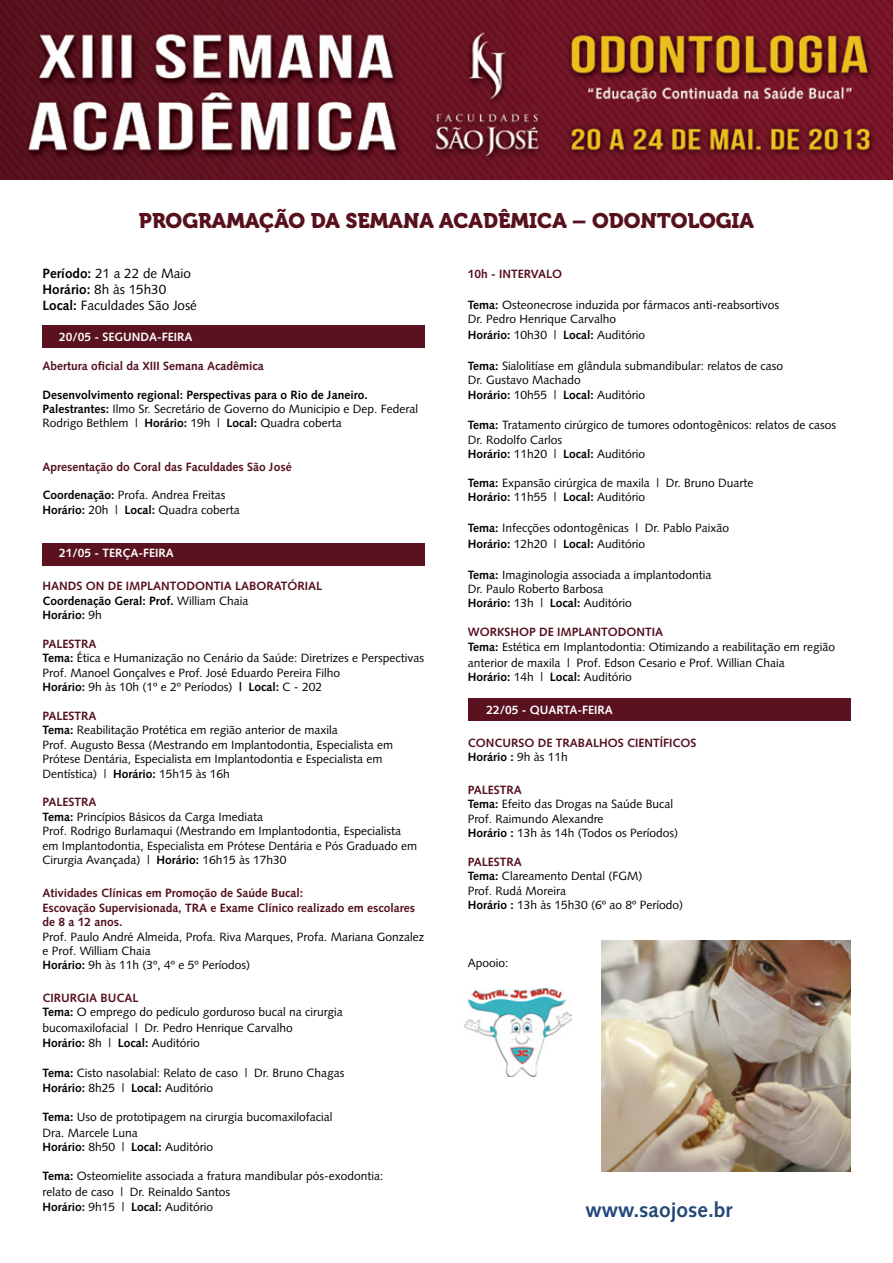
<style>
.page{position:relative;width:893px;height:1263px;background:#fff}
.page>*{position:absolute;margin:0;border:0;box-sizing:border-box;transform-origin:0 0}
.t1{font:21px "Museo 900";color:#57111d}
.t2{font:700 21px "Syntax LT Std";color:#224879}
.t3{font:13.5px/16.2px "Syntax LT Std";color:#000}
.t4{font:12px/14.4px "Syntax LT Std";color:#000}
.t5{font:700 12px/14.4px "Syntax LT Std";color:#530f1b}
.t6{font:700 12px/14.4px "Syntax LT Std";color:#000}
.t7{font:700 12px "Syntax LT Std";color:#fff}
.s1{font-weight:700}
.s2{font-weight:400}
.s3{color:#000}
.s4{font-weight:400;color:#000}
.s5{font-weight:700;color:#530f1b}
</style>
<div class="page">
<div style="left:43px;top:325px;width:382px;height:23px;background:#5a1220"></div>
<div style="left:43px;top:543px;width:382px;height:23px;background:#5a1220"></div>
<div style="left:468px;top:698px;width:382px;height:23px;background:#5a1220"></div>
<img style="left:1px;top:1px;width:891px;height:179px">
<img style="left:602px;top:941px;width:248px;height:230px">
<img style="left:464px;top:989px;width:108px;height:87px">
<h1 class="t1" style="left:139px;top:209px;width:617px">PROGRAMAÇÃO DA SEMANA ACADÊMICA – ODONTOLOGIA</h1>
<p class="t3" style="left:43px;top:265px;width:156px"><span class="s1">Período:</span> 21 a 22 de Maio<br><span class="s1">Horário:</span> 8h às 15h30<br><span class="s1">Local:</span> Faculdades São José</p>
<p class="t7" style="left:59px;top:330px;width:135px">20/05 - SEGUNDA-FEIRA</p>
<p class="t5" style="left:43px;top:359px;width:223px">Abertura oficial da XIII Semana Acadêmica</p>
<p class="t6" style="left:43px;top:387px;width:377px">Desenvolvimento regional: Perspectivas para o Rio de Janeiro.<br>Palestrantes: <span class="s2">Ilmo Sr. Secretário de Governo do Municipio e Dep. Federal<br>Rodrigo Bethlem |</span> Horário: <span class="s2">19h |</span> Local: <span class="s2">Quadra coberta</span></p>
<p class="t5" style="left:43px;top:459px;width:251px">Apresentação do Coral das Faculdades São José</p>
<p class="t4" style="left:43px;top:488px;width:199px"><span class="s1">Coordenação:</span> Profa. Andrea Freitas<br><span class="s1">Horário:</span> 20h | <span class="s1">Local:</span> Quadra coberta</p>
<p class="t7" style="left:59px;top:546px;width:116px">21/05 - TERÇA-FEIRA</p>
<p class="t5" style="left:43px;top:579px;width:281px">HANDS ON DE IMPLANTODONTIA LABORATÓRIAL<br><span class="s3">Coordenação Geral: Prof.</span> <span class="s4">William Chaia<br></span><span class="s3">Horário:</span> <span class="s4">9h</span></p>
<p class="t4" style="left:43px;top:637px;width:383px"><span class="s5">PALESTRA<br></span><span class="s1">Tema:</span> Ética e Humanização no Cenário da Saúde: Diretrizes e Perspectivas Prof. Manoel Gonçalves e Prof. José Eduardo Pereira Filho<br><span class="s1">Horário:</span> 9h às 10h (1º e 2º Períodos) <span class="s1">| Local:</span> C - 202</p>
<p class="t4" style="left:43px;top:709px;width:352px"><span class="s5">PALESTRA<br></span><span class="s1">Tema:</span> Reabilitação Protética em região anterior de maxila<br>Prof. Augusto Bessa (Mestrando em Implantodontia, Especialista em Prótese Dentária, Especialista em Implantodontia e Especialista em Dentística) | <span class="s1">Horário:</span> 15h15 às 16h</p>
<p class="t4" style="left:43px;top:795px;width:376px"><span class="s5">PALESTRA<br></span><span class="s1">Tema:</span> Princípios Básicos da Carga Imediata<br>Prof. Rodrigo Burlamaqui (Mestrando em Implantodontia, Especialista em Implantodontia, Especialista em Prótese Dentária e Pós Graduado em Cirurgia Avançada) | <span class="s1">Horário:</span> 16h15 às 17h30</p>
<p class="t5" style="left:43px;top:886px;width:374px">Atividades Clínicas em Promoção de Saúde Bucal:<br>Escovação Supervisionada, TRA e Exame Clínico realizado em escolares de 8 a 12 anos.</p>
<p class="t4" style="left:43px;top:929px;width:383px">Prof. Paulo André Almeida, Profa. Riva Marques, Profa. Mariana Gonzalez e Prof. William Chaia<br><span class="s1">Horário:</span> 9h às 11h (3º, 4º e 5º Períodos)</p>
<p class="t4" style="left:43px;top:990px;width:302px"><span class="s5">CIRURGIA BUCAL<br></span><span class="s1">Tema:</span> O emprego do pedículo gorduroso bucal na cirurgia</p>
<p class="t4" style="left:43px;top:1021px;width:252px">bucomaxilofacial | Dr. Pedro Henrique Carvalho<br><span class="s1">Horário:</span> 8h | <span class="s1">Local:</span> Auditório</p>
<p class="t4" style="left:43px;top:1066px;width:304px"><span class="s1">Tema:</span> Cisto nasolabial: Relato de caso | Dr. Bruno Chagas<br><span class="s1">Horário:</span> 8h25 | <span class="s1">Local:</span> Auditório</p>
<p class="t4" style="left:43px;top:1108px;width:291px;line-height:16.2px"><span class="s1">Tema:</span> Uso de prototipagem na cirurgia bucomaxilofacial<br>Dra. Marcele Luna</p>
<p class="t6" style="left:43px;top:1140px;width:172px">Horário: <span class="s2">8h50 |</span> Local: <span class="s2">Auditório</span></p>
<p class="t4" style="left:43px;top:1168px;width:342px;line-height:16.2px"><span class="s1">Tema:</span> Osteomielite associada a fratura mandibular pós-exodontia: relato de caso | Dr. Reinaldo Santos</p>
<p class="t6" style="left:43px;top:1199px;width:172px">Horário: <span class="s2">9h15 |</span> Local: <span class="s2">Auditório</span></p>
<p class="t5" style="left:468px;top:267px;width:96px">10h - INTERVALO</p>
<p class="t4" style="left:468px;top:297px;width:313px"><span class="s1">Tema:</span> Osteonecrose induzida por fármacos anti-reabsortivos<br>Dr. Pedro Henrique Carvalho</p>
<p class="t4" style="left:468px;top:328px;width:179px"><span class="s1">Horário:</span> 10h30 | <span class="s1">Local:</span> Auditório</p>
<p class="t4" style="left:468px;top:358px;width:317px"><span class="s1">Tema:</span> Sialolitíase em glândula submandibular: relatos de caso<br>Dr. Gustavo Machado<br><span class="s1">Horário:</span> 10h55 | <span class="s1">Local:</span> Auditório</p>
<p class="t4" style="left:468px;top:418px;width:370px"><span class="s1">Tema:</span> Tratamento cirúrgico de tumores odontogênicos: relatos de casos<br>Dr. Rodolfo Carlos<br><span class="s1">Horário:</span> 11h20 | <span class="s1">Local:</span> Auditório</p>
<p class="t4" style="left:468px;top:475px;width:287px"><span class="s1">Tema:</span> Expansão cirúrgica de maxila | Dr. Bruno Duarte<br><span class="s1">Horário:</span> 11h55 | <span class="s1">Local:</span> Auditório</p>
<p class="t4" style="left:468px;top:520px;width:263px;line-height:16.2px"><span class="s1">Tema:</span> Infecções odontogênicas | Dr. Pablo Paixão<br><span class="s1">Horário:</span> 12h20 | <span class="s1">Local:</span> Auditório</p>
<p class="t4" style="left:468px;top:567px;width:245px"><span class="s1">Tema:</span> Imaginologia associada a implantodontia<br>Dr. Paulo Roberto Barbosa<br><span class="s1">Horário:</span> 13h | <span class="s1">Local:</span> Auditório</p>
<p class="t4" style="left:468px;top:625px;width:369px"><span class="s5">WORKSHOP DE IMPLANTODONTIA<br></span><span class="s1">Tema:</span> Estética em Implantodontia: Otimizando a reabilitação em região</p>
<p class="t4" style="left:468px;top:655px;width:318px">anterior de maxila | Prof. Edson Cesario e Prof. Willian Chaia<br><span class="s1">Horário:</span> 14h | <span class="s1">Local:</span> Auditório</p>
<p class="t7" style="left:486px;top:703px;width:128px">22/05 - QUARTA-FEIRA</p>
<p class="t5" style="left:468px;top:736px;width:230px">CONCURSO DE TRABALHOS CIENTÍFICOS<br><span class="s3">Horário :</span> <span class="s4">9h às 11h</span></p>
<p class="t4" style="left:468px;top:782px;width:212px"><span class="s5">PALESTRA<br></span><span class="s1">Tema:</span> Efeito das Drogas na Saúde Bucal<br>Prof. Raimundo Alexandre<br><span class="s1">Horário :</span> 13h às 14h (Todos os Períodos)</p>
<p class="t4" style="left:468px;top:854px;width:217px"><span class="s5">PALESTRA<br></span><span class="s1">Tema:</span> Clareamento Dental (FGM)<br>Prof. Rudá Moreira<br><span class="s1">Horário :</span> 13h às 15h30 (6º ao 8º Período)</p>
<p class="t4" style="left:468px;top:955px;width:42px">Apooio:</p>
<h1 class="t2" style="left:586px;top:1198px;width:148px">www.saojose.br</h1>
</div>
